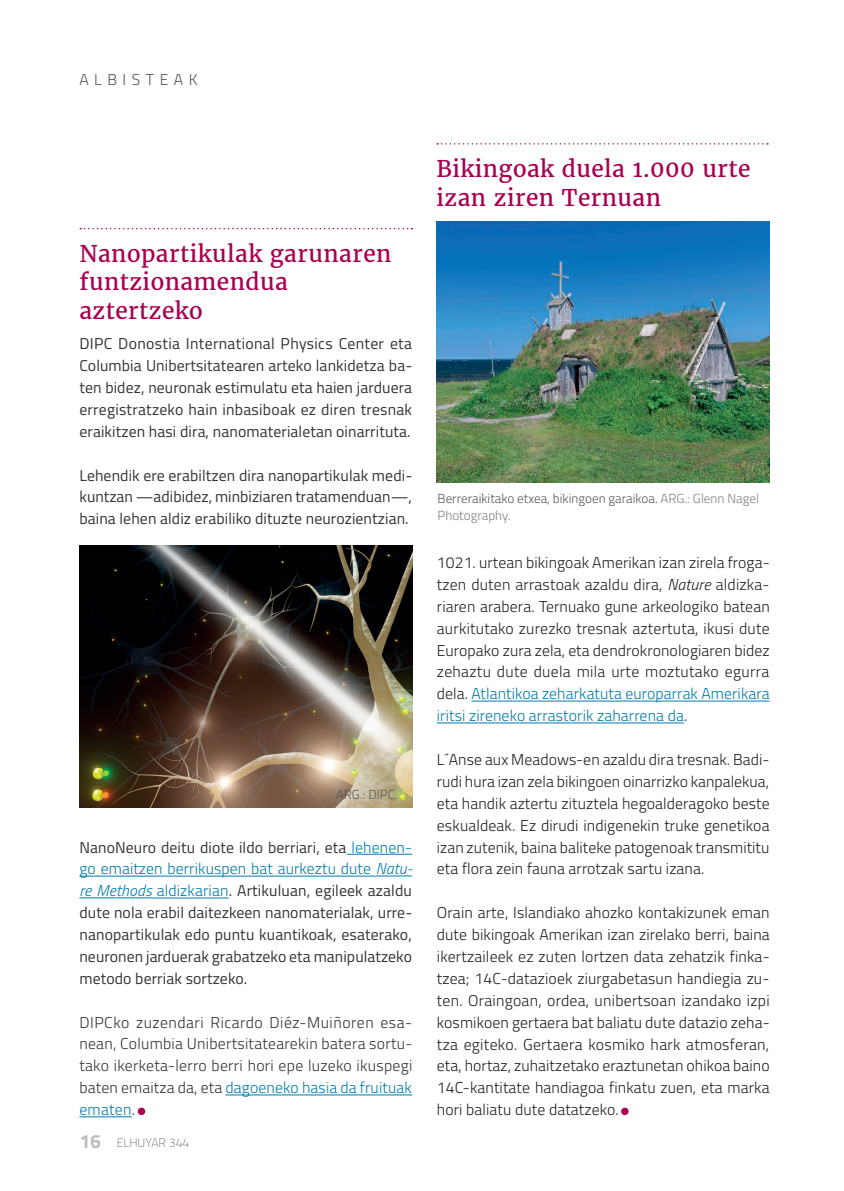
<style>
.page{position:relative;width:844px;height:1191px;background:#fff}
.page>*{position:absolute;margin:0;border:0;box-sizing:border-box;transform-origin:0 0}
.t1{font:22.75px/28.9px "Merriweather";letter-spacing:.02em;color:#a80150}
.t2{font:300 15.75px/21.9px "Titillium";letter-spacing:.005em;color:#231f20;text-align:justify}
.t3{font:15.75px/21.9px "Titillium";letter-spacing:.005em;color:#333;text-align:justify}
.t4{font:300 15.75px/21.9px "Titillium";letter-spacing:.01em;color:#333;text-align:justify}
.t5{font:300 15.75px "Titillium";letter-spacing:.35em;color:#57585a}
.t6{font:300 13.12px/17.5px "Titillium";color:#57585a}
.t7{font:100 12.25px "Titillium";color:#57585a}
.s1{font-weight:300;color:#007caa}
.s2{font-weight:300;font-style:italic;color:#007caa}
.s3{color:#007caa}
.s4{font-weight:700;font-size:19.25px;color:#bcbdc0}
.s5{color:#808285}
.s6{font-style:italic}
</style>
<div class="page">
<svg style="left:80px;top:228px;width:332px;height:1px"></svg>
<img style="left:437px;top:222px;width:332px;height:260px">
<hr style="left:471px;top:701px;width:298px;height:1px;background:#007caa">
<hr style="left:437px;top:722px;width:246px;height:1px;background:#007caa">
<div style="left:621px;top:1107px;width:7px;height:8px;background:#a80150;border-radius:50%"></div>
<svg style="left:437px;top:143px;width:330px;height:2px"></svg>
<img style="left:79px;top:546px;width:333px;height:262px">
<hr style="left:347px;top:854px;width:65px;height:1px;background:#007caa">
<hr style="left:79px;top:876px;width:296px;height:1px;background:#007caa">
<hr style="left:375px;top:875px;width:37px;height:1px;background:#007caa">
<hr style="left:79px;top:897px;width:73px;height:1px;background:#007caa">
<hr style="left:152px;top:897px;width:77px;height:1px;background:#007caa">
<hr style="left:225px;top:1094px;width:187px;height:1px;background:#007caa">
<hr style="left:79px;top:1116px;width:53px;height:1px;background:#007caa">
<div style="left:138px;top:1107px;width:7px;height:8px;background:#a80150;border-radius:50%"></div>
<p class="t5" style="left:79px;top:68px;width:120px">ALBISTEAK</p>
<h1 class="t1" style="left:79px;top:239px;width:313px">Nanopartikulak garunaren funtzionamendua aztertzeko</h1>
<p class="t3" style="left:79px;top:332px;width:334px">DIPC Donostia International Physics Center eta Columbia Unibertsitatearen arteko lankidetza ba&shy;ten bidez, neuronak estimulatu eta haien jarduera erregistratzeko hain inbasiboak ez diren tresnak eraikitzen hasi dira, nanomaterialetan oinarrituta.</p>
<p class="t3" style="left:79px;top:463px;width:334px">Lehendik ere erabiltzen dira nanopartikulak medi&shy;kuntzan —adibidez, minbiziaren tratamenduan—, baina lehen aldiz erabiliko dituzte neurozientzian.</p>
<p class="t6" style="left:336px;top:784px;width:63px">ARG.: DIPC.</p>
<p class="t3" style="left:79px;top:835px;width:334px">NanoNeuro deitu diote ildo berriari, eta <span class="s1">lehenen&shy;go emaitzen berrikuspen bat aurkeztu dute</span> <span class="s2">Natu&shy;re Methods</span> <span class="s1">aldizkarian</span>. Artikuluan, egileek azaldu dute nola erabil daitezkeen nanomaterialak, urre&shy;nanopartikulak edo puntu kuantikoak, esaterako, neuronen jarduerak grabatzeko eta manipulatzeko metodo berriak sortzeko.</p>
<p class="t4" style="left:79px;top:1010px;width:334px">DIPCko zuzendari Ricardo Diéz-Muiñoren esa&shy;nean, Columbia Unibertsitatearekin batera sortu&shy;tako ikerketa-lerro berri hori epe luzeko ikuspegi baten emaitza da, eta <span class="s3">dagoeneko hasia da fruituak ematen</span>.</p>
<p class="t7" style="left:79px;top:1133px;width:111px"><span class="s4">16</span> ELHUYAR 344</p>
<h1 class="t1" style="left:436px;top:154px;width:315px">Bikingoak duela 1.000 urte izan ziren Ternuan</h1>
<p class="t6" style="left:437px;top:489px;width:323px">Berreraikitako etxea, bikingoen garaikoa. <span class="s5">ARG.: Glenn Nagel<br>Photography.</span></p>
<p class="t2" style="left:437px;top:551px;width:334px">1021. urtean bikingoak Amerikan izan zirela froga&shy;tzen duten arrastoak azaldu dira, <span class="s6">Nature</span> aldizka&shy;riaren arabera. Ternuako gune arkeologiko batean aurkitutako zurezko tresnak aztertuta, ikusi dute Europako zura zela, eta dendrokronologiaren bidez zehaztu dute duela mila urte moztutako egurra dela. <span class="s3">Atlantikoa zeharkatuta europarrak Amerikara iritsi zireneko arrastorik zaharrena da</span>.</p>
<p class="t2" style="left:437px;top:747px;width:334px">L´Anse aux Meadows-en azaldu dira tresnak. Badi&shy;rudi hura izan zela bikingoen oinarrizko kanpalekua, eta handik aztertu zituztela hegoalderagoko beste eskualdeak. Ez dirudi indigenekin truke genetikoa izan zutenik, baina baliteke patogenoak transmititu eta flora zein fauna arrotzak sartu izana.</p>
<p class="t2" style="left:437px;top:901px;width:334px">Orain arte, Islandiako ahozko kontakizunek eman dute bikingoak Amerikan izan zirelako berri, baina ikertzaileek ez zuten lortzen data zehatzik finka&shy;tzea; 14C-datazioek ziurgabetasun handiegia zu&shy;ten. Oraingoan, ordea, unibertsoan izandako izpi kosmikoen gertaera bat baliatu dute datazio zeha&shy;tza egiteko. Gertaera kosmiko hark atmosferan, eta, hortaz, zuhaitzetako eraztunetan ohikoa baino 14C-kantitate handiagoa finkatu zuen, eta marka hori baliatu dute datatzeko.</p>
</div>
